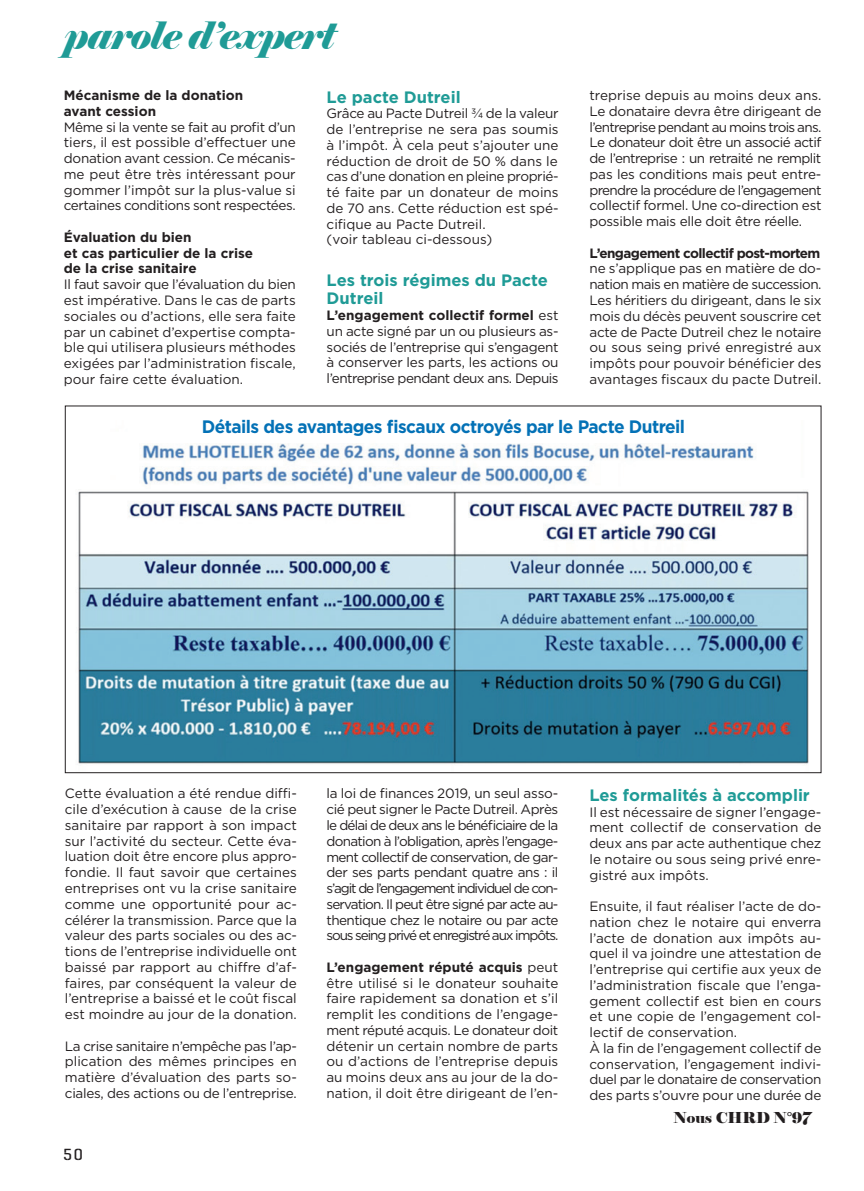
<style>
.page{position:relative;width:864px;height:1191px;background:#fff}
.page>*{position:absolute;margin:0;border:0;box-sizing:border-box;transform-origin:0 0}
.t1{font:italic 37.5px "Elephant";letter-spacing:-.03em;color:#1f9b96}
.t2{font:700 18px "Gotham";letter-spacing:-.03em;color:#0371b6;scale:.96 1}
.t3{font:700 16.5px/18px "Gotham";color:#1f9b96}
.t4{font:500 16.5px "Geogrotesque Stencil A";color:#231f20}
.t5{font:15px "Elephant";letter-spacing:-.01em;color:#221e1f}
.t6{font:13.5px/15.8px "Gotham";color:#231f20;text-align:justify}
.t7{font:700 13.5px/15.8px "Gotham";color:#231f20}
.t8{font:700 13.5px "Gotham";letter-spacing:-.045em;color:#231f20}
.s1{font-weight:700}
</style>
<div class="page">
<img style="left:78px;top:443px;width:731px;height:321px">
<h1 class="t1" style="left:65px;top:12px;width:271px">parole d’expert</h1>
<p class="t7" style="left:64px;top:87px;width:181px">Mécanisme de la donation avant cession</p>
<p class="t6" style="left:64px;top:119px;width:233px">Même si la vente se fait au profit d’un tiers, il est possible d’effectuer une donation avant cession. Ce mécanis&shy;me peut être très intéressant pour gommer l’impôt sur la plus-value si certaines conditions sont respectées.</p>
<p class="t7" style="left:64px;top:229px;width:191px">évaluation du bien<br>et cas particulier de la crise de la crise sanitaire</p>
<p class="t6" style="left:64px;top:276px;width:233px">Il faut savoir que l’évaluation du bien est impérative. Dans le cas de parts sociales ou d’actions, elle sera faite par un cabinet d’expertise compta&shy;ble qui utilisera plusieurs méthodes exigées par l’administration fiscale, pour faire cette évaluation.</p>
<p class="t3" style="left:326px;top:88px;width:135px">Le pacte Dutreil</p>
<p class="t6" style="left:326px;top:105px;width:233px;text-align:left">Grâce au Pacte Dutreil ¾ de la valeur de l’entreprise ne sera pas soumis à l’impôt. à cela peut s’ajouter une réduction de droit de 50 % dans le cas d’une donation en pleine proprié&shy;té faite par un donateur de moins de 70 ans. Cette réduction est spé&shy;cifique au Pacte Dutreil.<br>(voir tableau ci-dessous)</p>
<p class="t3" style="left:326px;top:271px;width:223px">Les trois régimes du Pacte<br>Dutreil</p>
<p class="t6" style="left:326px;top:307px;width:233px"><span class="s1">L’engagement collectif formel</span> est un acte signé par un ou plusieurs as&shy;sociés de l’entreprise qui s’engagent à conserver les parts, les actions ou l’entreprise pendant deux ans. Depuis</p>
<p class="t6" style="left:589px;top:87px;width:233px">treprise depuis au moins deux ans.<br>Le donataire devra être dirigeant de l’entreprise pendant au moins trois ans.<br>Le donateur doit être un associé actif de l’entreprise : un retraité ne remplit pas les conditions mais peut entre&shy;prendre la procédure de l’engagement collectif formel. Une co-direction est possible mais elle doit être réelle.</p>
<p class="t8" style="left:589px;top:244px;width:232px">L’engagement collectif post-mortem</p>
<p class="t6" style="left:589px;top:260px;width:233px">ne s’applique pas en matière de do&shy;nation mais en matière de succession.<br>Les héritiers du dirigeant, dans le six mois du décès peuvent souscrire cet acte de Pacte Dutreil chez le notaire ou sous seing privé enregistré aux impôts pour pouvoir bénéficier des avantages fiscaux du pacte Dutreil.</p>
<h2 class="t2" style="left:202px;top:414px;width:505px">Détails des avantages fiscaux octroyés par le Pacte Dutreil</h2>
<p class="t6" style="left:65px;top:785px;width:233px">Cette évaluation a été rendue diffi&shy;cile d’exécution à cause de la crise sanitaire par rapport à son impact sur l’activité du secteur. Cette éva&shy;luation doit être encore plus appro&shy;fondie. Il faut savoir que certaines entreprises ont vu la crise sanitaire comme une opportunité pour ac&shy;célérer la transmission. Parce que la valeur des parts sociales ou des ac&shy;tions de l’entreprise individuelle ont baissé par rapport au chiffre d’af&shy;faires, par conséquent la valeur de l’entreprise a baissé et le coût fiscal est moindre au jour de la donation.</p>
<p class="t6" style="left:65px;top:1037px;width:233px">La crise sanitaire n’empêche pas l’ap&shy;plication des mêmes principes en matière d’évaluation des parts so&shy;ciales, des actions ou de l’entreprise.</p>
<p class="t4" style="left:63px;top:1144px;width:21px">50</p>
<p class="t6" style="left:326px;top:785px;width:233px">la loi de finances 2019, un seul asso&shy;cié peut signer le Pacte Dutreil. Après le délai de deux ans le bénéficiaire de la donation à l’obligation, après l’engage&shy;ment collectif de conservation, de gar&shy;der ses parts pendant quatre ans : il s’agit de l’engagement individuel de con&shy;servation. Il peut être signé par acte au&shy;thentique chez le notaire ou par acte sous seing privé et enregistré aux impôts.</p>
<p class="t6" style="left:326px;top:959px;width:233px"><span class="s1">L’engagement réputé acquis</span> peut être utilisé si le donateur souhaite faire rapidement sa donation et s’il remplit les conditions de l’engage&shy;ment réputé acquis. Le donateur doit détenir un certain nombre de parts ou d’actions de l’entreprise depuis au moins deux ans au jour de la do&shy;nation, il doit être dirigeant de l’en-</p>
<p class="t3" style="left:589px;top:786px;width:222px">Les formalités à accomplir</p>
<p class="t6" style="left:589px;top:803px;width:233px">Il est nécessaire de signer l’engage&shy;ment collectif de conservation de deux ans par acte authentique chez le notaire ou sous seing privé enre&shy;gistré aux impôts.</p>
<p class="t6" style="left:589px;top:898px;width:233px;text-align:left">Ensuite, il faut réaliser l’acte de do&shy;nation chez le notaire qui enverra l’acte de donation aux impôts au&shy;quel il va joindre une attestation de l’entreprise qui certifie aux yeux de l’administration fiscale que l’enga&shy;gement collectif est bien en cours et une copie de l’engagement col&shy;lectif de conservation.<br>à la fin de l’engagement collectif de conservation, l’engagement indivi&shy;duel par le donataire de conservation des parts s’ouvre pour une durée de</p>
<p class="t5" style="left:673px;top:1107px;width:140px">Nous CHRD N°97</p>
</div>
